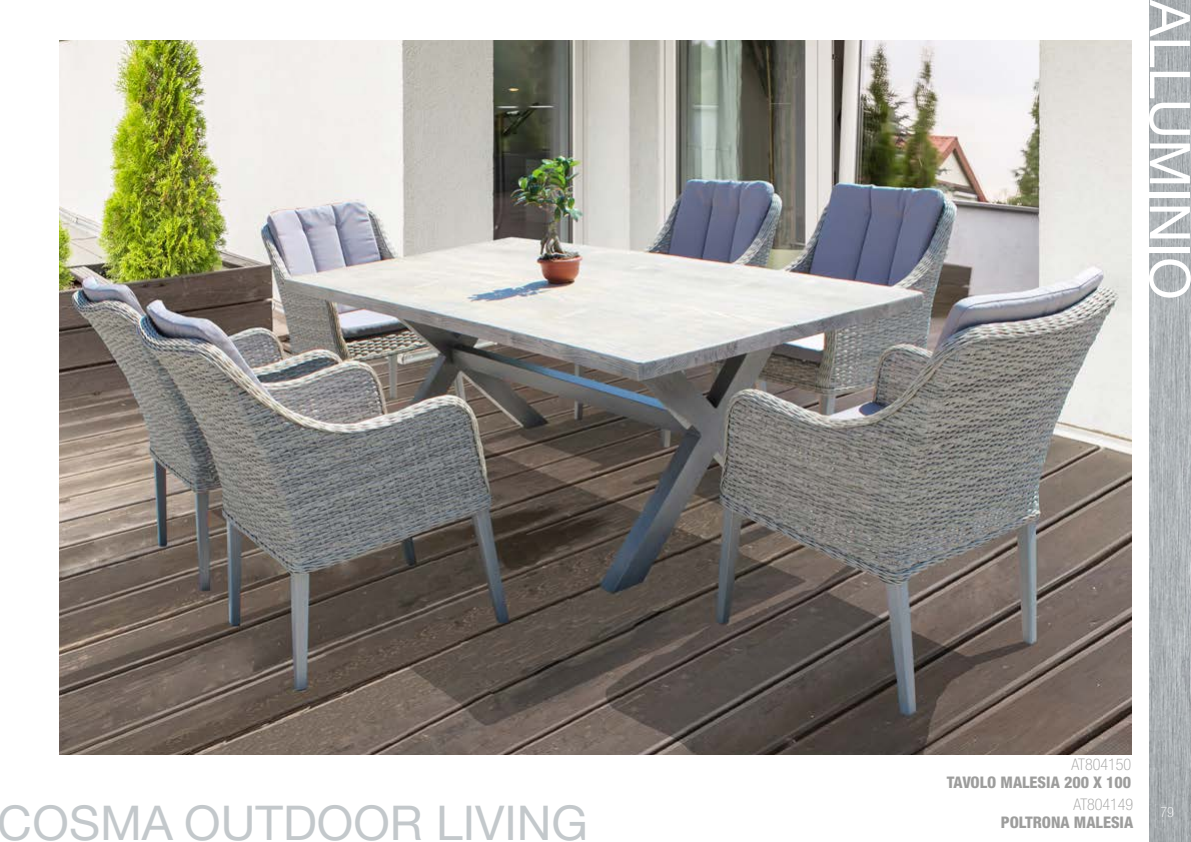
<style>
.page{position:relative;width:1191px;height:842px;background:#fff}
.page>*{position:absolute;margin:0;border:0;box-sizing:border-box;transform-origin:0 0}
.t1{font:56px "Helvetica Neue LT Std";color:#fff}
.t2{font:48px "Helvetica Neue LT Std";color:#c3c8cb}
.t3{font:800 condensed 16px "Helvetica Neue LT Std";color:#9d9d9c}
.t4{font:100 condensed 16px "Helvetica Neue LT Std";color:#9d9d9c}
.t5{font:100 condensed 14px "Helvetica Neue LT Std";color:#fff}
</style>
<div class="page">
<img style="left:1149px;top:0;width:42px;height:842px">
<img style="left:60px;top:40px;width:1071px;height:715px">
<h2 class="t2" style="left:-2px;top:794px;width:592px">COSMA OUTDOOR LIVING</h2>
<h1 class="t1" style="left:1203px;top:0;width:301px;rotate:90deg">ALLUMINIO</h1>
<p class="t4" style="left:1071px;top:755px;width:61px">AT804150</p>
<p class="t3" style="left:946px;top:772px;width:186px">TAVOLO MALESIA 200 X 100</p>
<p class="t4" style="left:1073px;top:795px;width:61px">AT804149</p>
<p class="t3" style="left:1000px;top:812px;width:134px">POLTRONA MALESIA</p>
<p class="t5" style="left:1160px;top:805px;width:15px">79</p>
</div>
